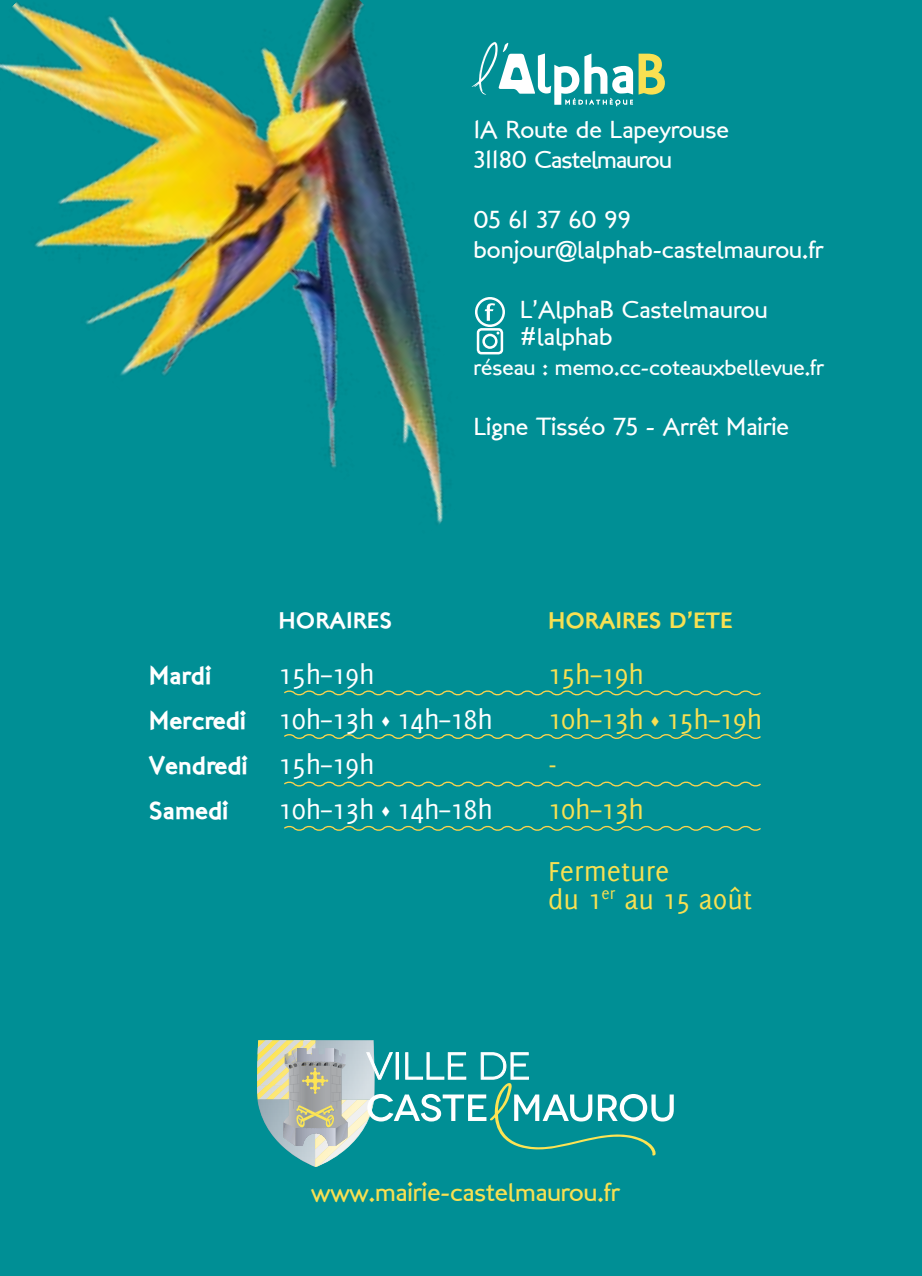
<style>
.page{position:relative;width:922px;height:1276px;background:#fff}
.page>*{position:absolute;margin:0;border:0;box-sizing:border-box;transform-origin:0 0}
.t1{font:30px/45px "Delicious";color:#f8e052}
.t2{font:30px/45px "Delicious";color:#fff}
.t3{font:26.25px "London Between";color:#f8e052}
.t4{font:25px/30px "London Between";color:#fff}
.t5{font:25px/45px "London Two";color:#fff}
.t6{font:22.5px "London Between";color:#fff}
.t7{font:22.5px "London Two";color:#f8e052}
.t8{font:22.5px "London Two";color:#fff}
</style>
<div class="page">
<div style="left:0;top:0;width:921px;height:1276px;background:#008f95"></div>
<img style="left:0;top:0;width:618px;height:524px">
<svg style="left:284px;top:690px;width:477px;height:6px"></svg>
<svg style="left:284px;top:734px;width:477px;height:5px"></svg>
<svg style="left:284px;top:781px;width:477px;height:6px"></svg>
<svg style="left:284px;top:825px;width:477px;height:6px"></svg>
<svg style="left:257px;top:1040px;width:416px;height:127px"></svg>
<div style="left:476px;top:328px;width:27px;height:26px;border:2px solid #fff;border-radius:4px"></div>
<div style="left:482px;top:334px;width:15px;height:15px;border:2px solid #fff;border-radius:50%"></div>
<div style="left:475px;top:297px;width:30px;height:30px;border:2px solid #fff;border-radius:50%"></div>
<svg style="left:484px;top:303px;width:11px;height:18px"></svg>
<svg style="left:471px;top:42px;width:193px;height:64px"></svg>
<p class="t4" style="left:473px;top:115px;width:257px">1A Route de Lapeyrouse<br>31180 Castelmaurou</p>
<p class="t4" style="left:473px;top:205px;width:352px">05 61 37 60 99 bonjour@lalphab-castelmaurou.fr</p>
<p class="t4" style="left:519px;top:297px;width:249px;line-height:26.2px">L’AlphaB Castelmaurou #lalphab</p>
<p class="t6" style="left:473px;top:353px;width:352px">réseau : memo.cc-coteauxbellevue.fr</p>
<p class="t4" style="left:473px;top:411px;width:317px">Ligne Tisséo 75 - Arrêt Mairie</p>
<p class="t5" style="left:149px;top:652px;width:100px">Mardi<br>Mercredi<br>Vendredi<br>Samedi</p>
<p class="t8" style="left:278px;top:605px;width:115px">HORAIRES</p>
<p class="t7" style="left:548px;top:605px;width:186px">HORAIRES D’ETE</p>
<p class="t2" style="left:278px;top:651px;width:216px">15h–19h<br>10h–13h ▼ 14h–18h<br>15h–19h<br>10h–13h ▼ 14h–18h</p>
<p class="t1" style="left:548px;top:651px;width:216px">15h–19h<br>10h–13h ▼ 15h–19h -<br>10h–13h</p>
<p class="t1" style="left:548px;top:857px;width:206px;line-height:27.5px">Fermeture<br>du 1<sup>er</sup> au 15 août</p>
<p class="t3" style="left:311px;top:1175px;width:310px">www.mairie-castelmaurou.fr</p>
</div>
